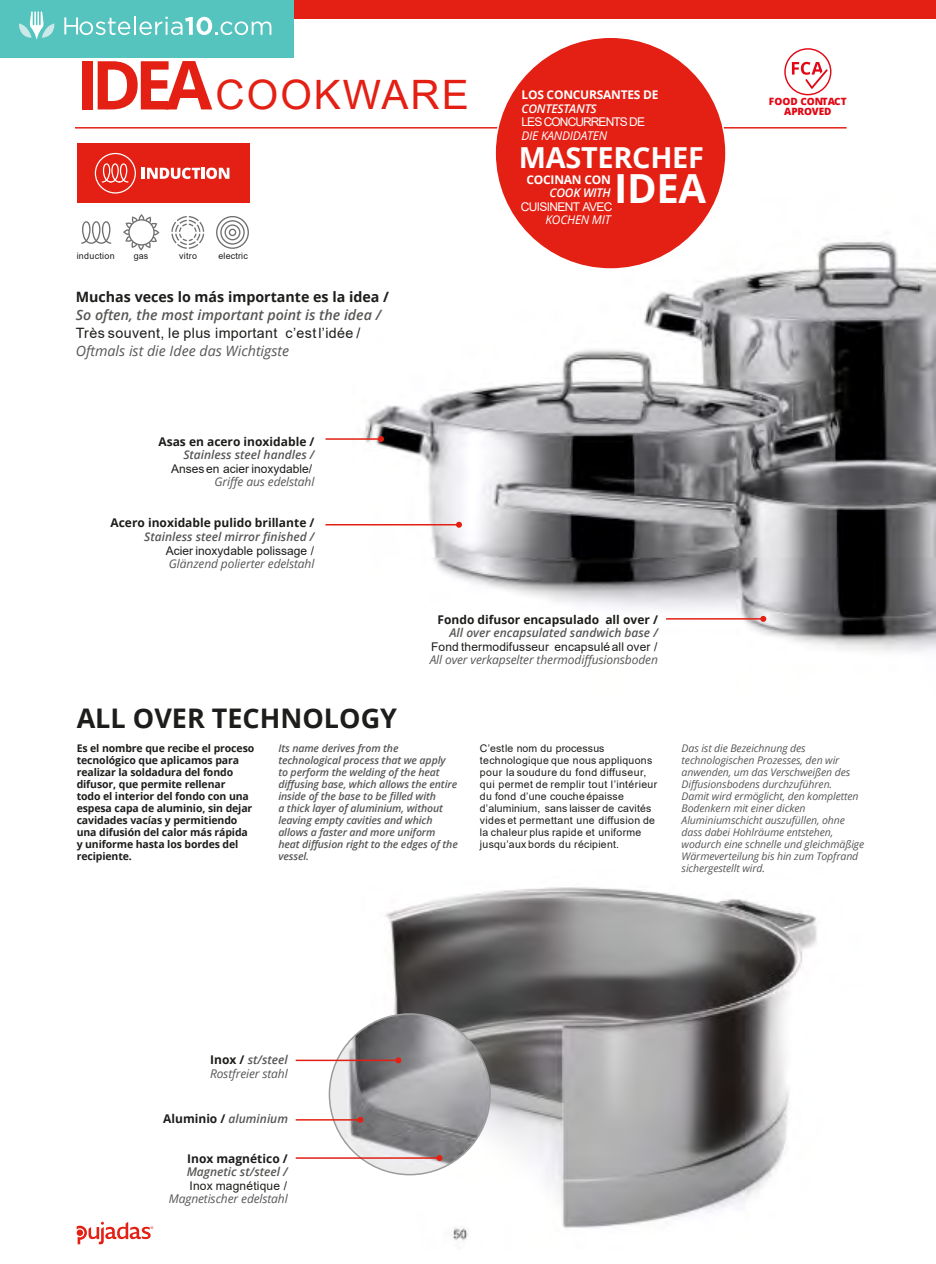
<style>
.page{position:relative;width:936px;height:1264px;background:#fff}
.page>*{position:absolute;margin:0;border:0;box-sizing:border-box;transform-origin:0 0}
.t1{font:40.5px "Arial";letter-spacing:.05em;color:#e41f13}
.t2{font:700 40.05px "Open Sans";color:#fff}
.t3{font:700 28.95px "Open Sans";letter-spacing:-.01em;color:#fff}
.t4{font:700 27px "Open Sans";color:#1d1d1b}
.t5{font:italic 600 14.25px "Open Sans";color:#575756}
.t6{font:14.25px "Arial";letter-spacing:.025em;color:#1d1d1b}
.t7{font:700 14.25px "Open Sans";color:#1d1d1b}
.t8{font:italic 14.25px "Open Sans";color:#575756}
.t9{font:italic 12px/13.5px "Open Sans";letter-spacing:-.01em;color:#575756}
.t10{font:700 12px "Open Sans";color:#1d1d1b}
.t11{font:italic 600 12px "Open Sans";color:#575756}
.t12{font:12px "Arial";letter-spacing:.01em;color:#1d1d1b}
.t13{font:700 12px "Open Sans";letter-spacing:-.02em;color:#fff}
.t14{font:italic 12px "Open Sans";letter-spacing:-.02em;color:#fff}
.t15{font:italic 600 12px "Open Sans";letter-spacing:-.02em;color:#fff}
.t16{font:12px "Arial";letter-spacing:-.08em;color:#fff}
.t17{font:12px "Arial";letter-spacing:-.055em;color:#fff}
.t18{font:italic 10.5px/12px "Open Sans";letter-spacing:-.01em;color:#575756}
.t19{font:italic 600 10.5px/12px "Open Sans";letter-spacing:-.01em;color:#575756}
.t20{font:700 10.5px/12px "Open Sans";letter-spacing:-.01em;color:#1d1d1b}
.t21{font:10.5px/12px "Arial";letter-spacing:.03em;color:#1d1d1b}
.t22{font:800 10.05px/10.1px "Open Sans";color:#e20714;text-align:center}
.t23{font:8.85px "Arial";letter-spacing:.03em;color:#1d1d1b}
.s1{font-family:"Open Sans";font-weight:700;font-size:67.5px}
.s2{font-weight:700;font-style:normal;color:#1d1d1b}
.s3{font-weight:600}
.s4{font-weight:600;font-style:italic;color:#575756}
</style>
<div class="page">
<img style="left:368px;top:887px;width:449px;height:355px">
<img style="left:352px;top:241px;width:584px;height:411px">
<div style="left:329px;top:1013px;width:161px;height:161px;background:#ececec;border-radius:50%"></div>
<img style="left:346px;top:1013px;width:144px;height:151px">
<hr style="left:75px;top:127px;width:771px;height:1px;background:#e41f13">
<hr style="left:666px;top:618px;width:97px;height:1px;background:#e41f13">
<svg style="left:760px;top:616px;width:6px;height:6px"></svg>
<hr style="left:325px;top:524px;width:134px;height:1px;background:#e41f13">
<svg style="left:456px;top:521px;width:6px;height:6px"></svg>
<hr style="left:296px;top:1059px;width:102px;height:1px;background:#e41f13">
<svg style="left:395px;top:1057px;width:6px;height:6px"></svg>
<hr style="left:296px;top:1118px;width:64px;height:2px;background:#e41f13">
<svg style="left:357px;top:1116px;width:6px;height:6px"></svg>
<hr style="left:296px;top:1157px;width:143px;height:1px;background:#e41f13">
<svg style="left:436px;top:1154px;width:6px;height:6px"></svg>
<hr style="left:325px;top:438px;width:56px;height:2px;background:#e41f13">
<svg style="left:378px;top:436px;width:6px;height:6px"></svg>
<div style="left:495px;top:37px;width:231px;height:232px;background:#e41f13;border-radius:50%"></div>
<svg style="left:784px;top:48px;width:47px;height:47px"></svg>
<svg style="left:216px;top:216px;width:33px;height:33px"></svg>
<svg style="left:171px;top:216px;width:33px;height:33px"></svg>
<svg style="left:81px;top:221px;width:30px;height:23px"></svg>
<svg style="left:123px;top:214px;width:36px;height:36px"></svg>
<div style="left:77px;top:143px;width:173px;height:59px;background:#e41f13"></div>
<svg style="left:95px;top:153px;width:41px;height:40px"></svg>
<svg style="left:142px;top:167px;width:87px;height:12px"></svg>
<div style="left:77px;top:0;width:859px;height:19px;background:#e41f13"></div>
<svg style="left:77px;top:1221px;width:76px;height:23px"></svg>
<div style="left:0;top:0;width:293px;height:57px;background:#55c3be"></div>
<svg style="left:64px;top:16px;width:207px;height:19px"></svg>
<svg style="left:19px;top:11px;width:36px;height:29px"></svg>
<h1 class="t1" style="left:76px;top:80px;width:394px"><span class="s1">IDEA</span>COOKWARE</h1>
<p class="t23" style="left:77px;top:252px;width:39px">induction</p>
<p class="t23" style="left:134px;top:252px;width:16px">gas</p>
<p class="t23" style="left:179px;top:252px;width:20px">vitro</p>
<p class="t23" style="left:218px;top:252px;width:31px">electric</p>
<h3 class="t7" style="left:76px;top:291px;width:315px">Muchas veces lo más importante es la idea /</h3>
<h3 class="t5" style="left:76px;top:309px;width:307px">So often, the most important point is the idea /</h3>
<h3 class="t6" style="left:76px;top:327px;width:286px">Très souvent, le plus important c’est l’idée /</h3>
<h3 class="t8" style="left:76px;top:345px;width:215px">Oftmals ist die Idee das Wichtigste</h3>
<p class="t10" style="left:158px;top:436px;width:158px">Asas en acero inoxidable /</p>
<p class="t11" style="left:183px;top:450px;width:133px">Stainless steel handles /</p>
<p class="t12" style="left:171px;top:464px;width:142px">Anses en acier inoxydable/</p>
<p class="t9" style="left:214px;top:476px;width:101px">Griffe aus edelstahl</p>
<p class="t10" style="left:111px;top:518px;width:205px">Acero inoxidable pulido brillante /</p>
<p class="t11" style="left:144px;top:531px;width:172px">Stainless steel mirror finished /</p>
<p class="t12" style="left:166px;top:545px;width:150px">Acier inoxydable polissage /</p>
<p class="t9" style="left:169px;top:558px;width:147px">Glänzend polierter edelstahl</p>
<p class="t13" style="left:521px;top:90px;width:138px">LOS CONCURSANTES DE</p>
<p class="t15" style="left:521px;top:104px;width:77px">CONTESTANTS</p>
<p class="t16" style="left:521px;top:118px;width:125px">LES CONCURRENTS DE</p>
<p class="t14" style="left:521px;top:131px;width:87px">DIE KANDIDATEN</p>
<p class="t13" style="left:526px;top:174px;width:86px">COCINAN CON</p>
<p class="t15" style="left:549px;top:188px;width:63px">COOK WITH</p>
<p class="t17" style="left:521px;top:202px;width:93px">CUISINENT AVEC</p>
<p class="t14" style="left:545px;top:215px;width:67px">KOCHEN MIT</p>
<h3 class="t3" style="left:519px;top:146px;width:187px">MASTERCHEF</h3>
<h2 class="t2" style="left:614px;top:172px;width:93px">IDEA</h2>
<h3 class="t4" style="left:77px;top:707px;width:322px">ALL OVER TECHNOLOGY</h3>
<p class="t10" style="left:437px;top:614px;width:222px">Fondo difusor encapsulado all over /</p>
<p class="t11" style="left:449px;top:628px;width:210px">All over encapsulated sandwich base /</p>
<p class="t12" style="left:431px;top:641px;width:228px">Fond thermodifusseur encapsulé all over /</p>
<p class="t9" style="left:430px;top:654px;width:230px">All over verkapselter thermodiffusionsboden</p>
<p class="t22" style="left:769px;top:97px;width:79px">FOOD CONTACT<br>APROVED</p>
<p class="t20" style="left:77px;top:743px;width:179px">Es el nombre que recibe el proceso tecnológico que aplicamos para realizar la soldadura del fondo difusor, que permite rellenar<br>todo el interior del fondo con una espesa capa de aluminio, sin dejar cavidades vacías y permitiendo una difusión del calor más rápida y uniforme hasta los bordes del recipiente.</p>
<p class="t19" style="left:278px;top:743px;width:181px">Its name derives from the technological process that we apply to perform the welding of the heat diffusing base, which allows the entire inside of the base to be filled with<br>a thick layer of aluminium, without leaving empty cavities and which allows a faster and more uniform heat diffusion right to the edges of the vessel.</p>
<p class="t21" style="left:480px;top:743px;width:179px">C’estle nom du processus technologique que nous appliquons pour la soudure du fond diffuseur, qui permet de remplir tout l’intérieur du fond d’une couche épaisse d’aluminium, sans laisser de cavités vides et permettant une diffusion de la chaleur plus rapide et uniforme jusqu’aux bords du récipient.</p>
<p class="t18" style="left:681px;top:743px;width:184px">Das ist die Bezeichnung des technologischen Prozesses, den wir anwenden, um das Verschweißen des Diffusionsbodens durchzuführen.<br>Damit wird ermöglicht, den kompletten Bodenkern mit einer dicken Aluminiumschicht auszufüllen, ohne dass dabei Hohlräume entstehen, wodurch eine schnelle und gleichmäßige Wärmeverteilung bis hin zum Topfrand sichergestellt wird.</p>
<p class="t9" style="left:210px;top:1054px;width:79px"><span class="s2">Inox /</span> <span class="s3">st/steel<br></span>Rostfreier stahl</p>
<p class="t10" style="left:163px;top:1113px;width:126px">Aluminio / <span class="s4">aluminium</span></p>
<p class="t10" style="left:187px;top:1153px;width:102px">Inox magnético /</p>
<p class="t11" style="left:187px;top:1166px;width:103px">Magnetic st/steel /</p>
<p class="t12" style="left:189px;top:1180px;width:99px">Inox magnétique /</p>
<p class="t9" style="left:169px;top:1193px;width:120px">Magnetischer edelstahl</p>
</div>
